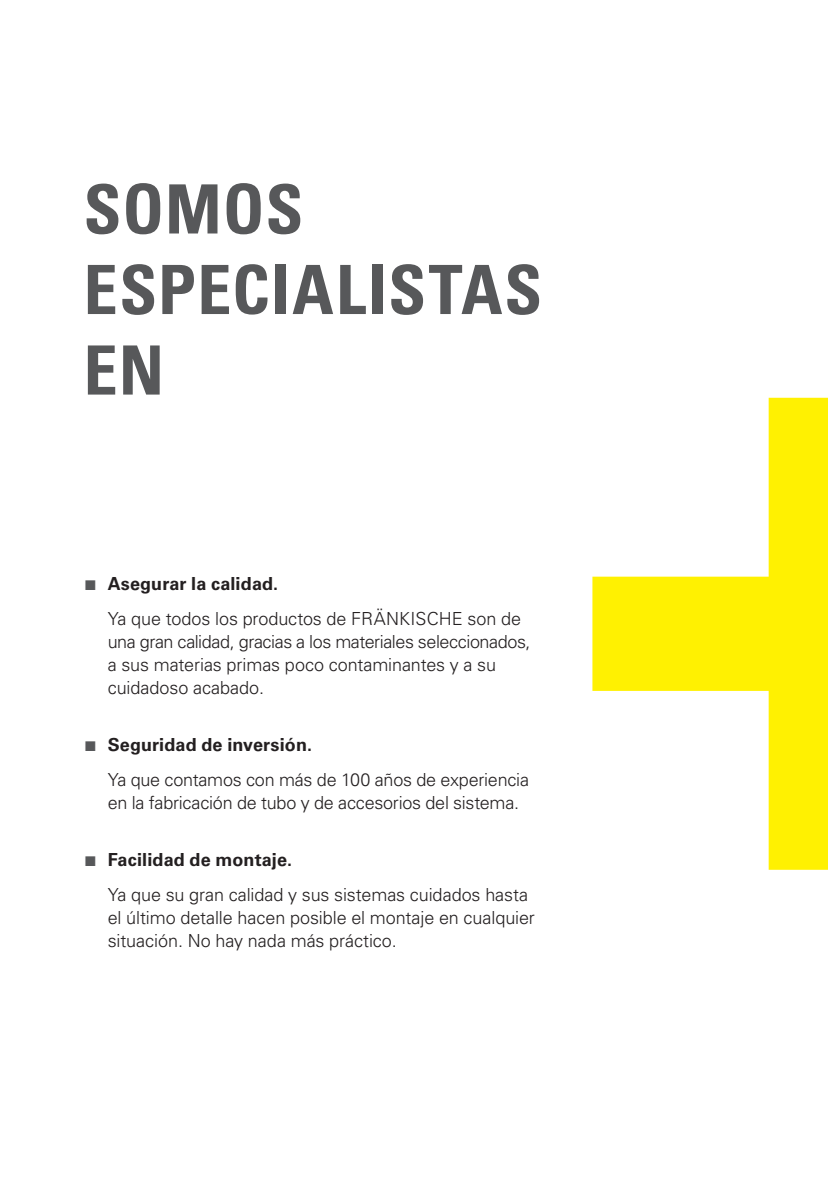
<style>
.page{position:relative;width:828px;height:1191px;background:#fff}
.page>*{position:absolute;margin:0;border:0;box-sizing:border-box;transform-origin:0 0}
.t1{font:700 condensed 68px/80.6px "Univers LT Pro";letter-spacing:.015em;color:#57585a}
.t2{font:300 18px/23px "Univers LT Pro 45";letter-spacing:-.005em;color:#231f20}
.t3{font:700 18px "Univers LT Pro 65";letter-spacing:.005em;color:#231f20}
.s1{color:#57585a}
</style>
<div class="page">
<svg style="left:592px;top:398px;width:236px;height:471px"></svg>
<h1 class="t1" style="left:84px;top:168px;width:460px">SOMOS<br>ESPECIALISTAS<br>EN</h1>
<p class="t3" style="left:85px;top:571px;width:195px"><span class="s1">■</span> Asegurar la calidad.</p>
<p class="t2" style="left:108px;top:606px;width:424px">Ya que todos los productos de FRÄNKISCHE son de una gran calidad, gracias a los materiales seleccionados, a sus materias primas poco contaminantes y a su cuidadoso acabado.</p>
<p class="t3" style="left:85px;top:732px;width:228px"><span class="s1">■</span> Seguridad de inversión.</p>
<p class="t2" style="left:108px;top:767px;width:423px">Ya que contamos con más de 100 años de experiencia en la fabricación de tubo y de accesorios del sistema.</p>
<p class="t3" style="left:85px;top:847px;width:209px"><span class="s1">■</span> Facilidad de montaje.</p>
<p class="t2" style="left:108px;top:882px;width:429px">Ya que su gran calidad y sus sistemas cuidados hasta el último detalle hacen posible el montaje en cualquier situación. No hay nada más práctico.</p>
</div>
